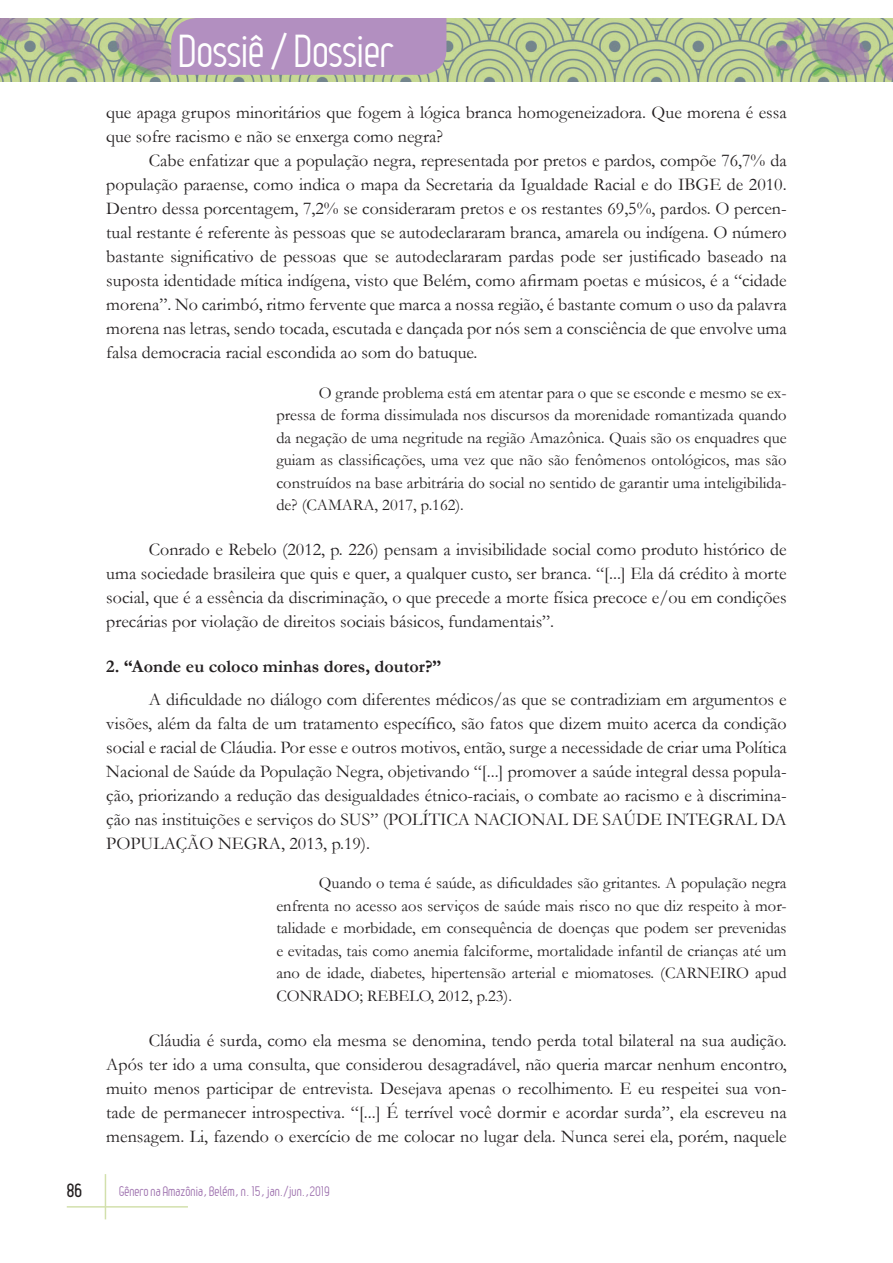
<style>
.page{position:relative;width:893px;height:1263px;background:#fff}
.page>*{position:absolute;margin:0;border:0;box-sizing:border-box;transform-origin:0 0}
.t1{font:45px "Leger";letter-spacing:-.01em;color:#fff}
.Texto{font:18px/24px "Garamond";color:#231f20;text-align:justify}
.Titulo_2{font:700 18px "Garamond";color:#231f20}
.t2{font:700 18px "Leger";color:#231f20}
.Citação{font:16.5px/22.5px "Garamond";color:#231f20;text-align:justify}
.t3{font:13.5px "Leger";color:#9f73af}
</style>
<div class="page">
<hr style="left:105px;top:1174px;width:1px;height:45px;background:#d2e0ac">
<hr style="left:67px;top:1206px;width:121px;height:1px;background:#d2e0ac">
<img style="left:0;top:18px;width:893px;height:64px">
<div style="left:171px;top:18px;width:275px;height:57px;background:#b28fc0"></div>
<h1 class="t1" style="left:179px;top:26px;width:216px">Dossiê / Dossier</h1>
<p class="Texto" style="left:106px;top:100px;width:682px">que apaga grupos minoritários que fogem à lógica branca homogeneizadora. Que morena é essa que sofre racismo e não se enxerga como negra?</p>
<p class="Texto" style="left:106px;top:148px;width:682px;text-indent:43px">Cabe enfatizar que a população negra, representada por pretos e pardos, compõe 76,7% da população paraense, como indica o mapa da Secretaria da Igualdade Racial e do IBGE de 2010.<br>Dentro dessa porcentagem, 7,2% se consideraram pretos e os restantes 69,5%, pardos. O percen&shy;tual restante é referente às pessoas que se autodeclararam branca, amarela ou indígena. O número bastante significativo de pessoas que se autodeclararam pardas pode ser justificado baseado na suposta identidade mítica indígena, visto que Belém, como afirmam poetas e músicos, é a “cidade morena”. No carimbó, ritmo fervente que marca a nossa região, é bastante comum o uso da palavra morena nas letras, sendo tocada, escutada e dançada por nós sem a consciência de que envolve uma falsa democracia racial escondida ao som do batuque.</p>
<p class="Citação" style="left:276px;top:381px;width:512px;text-indent:43px">O grande problema está em atentar para o que se esconde e mesmo se ex&shy;pressa de forma dissimulada nos discursos da morenidade romantizada quando da negação de uma negritude na região Amazônica. Quais são os enquadres que guiam as classificações, uma vez que não são fenômenos ontológicos, mas são construídos na base arbitrária do social no sentido de garantir uma inteligibilida&shy;de? (CAMARA, 2017, p.162).</p>
<p class="Texto" style="left:106px;top:537px;width:682px;text-indent:43px">Conrado e Rebelo (2012, p. 226) pensam a invisibilidade social como produto histórico de uma sociedade brasileira que quis e quer, a qualquer custo, ser branca. “[...] Ela dá crédito à morte social, que é a essência da discriminação, o que precede a morte física precoce e/ou em condições precárias por violação de direitos sociais básicos, fundamentais”.</p>
<p class="Titulo_2" style="left:106px;top:654px;width:337px">2. “Aonde eu coloco minhas dores, doutor?”</p>
<p class="Texto" style="left:106px;top:687px;width:682px;text-indent:43px">A dificuldade no diálogo com diferentes médicos/as que se contradiziam em argumentos e visões, além da falta de um tratamento específico, são fatos que dizem muito acerca da condição social e racial de Cláudia. Por esse e outros motivos, então, surge a necessidade de criar uma Política Nacional de Saúde da População Negra, objetivando “[...] promover a saúde integral dessa popula&shy;ção, priorizando a redução das desigualdades étnico-raciais, o combate ao racismo e à discrimina&shy;ção nas instituições e serviços do SUS” (POLÍTICA NACIONAL DE SAÚDE INTEGRAL DA POPULAÇÃO NEGRA, 2013, p.19).</p>
<p class="Citação" style="left:276px;top:871px;width:512px;text-indent:43px">Quando o tema é saúde, as dificuldades são gritantes. A população negra enfrenta no acesso aos serviços de saúde mais risco no que diz respeito à mor&shy;talidade e morbidade, em consequência de doenças que podem ser prevenidas e evitadas, tais como anemia falciforme, mortalidade infantil de crianças até um ano de idade, diabetes, hipertensão arterial e miomatoses. (CARNEIRO apud CONRADO; REBELO, 2012, p.23).</p>
<p class="Texto" style="left:106px;top:1028px;width:682px;text-indent:43px">Cláudia é surda, como ela mesma se denomina, tendo perda total bilateral na sua audição.<br>Após ter ido a uma consulta, que considerou desagradável, não queria marcar nenhum encontro, muito menos participar de entrevista. Desejava apenas o recolhimento. E eu respeitei sua von&shy;tade de permanecer introspectiva. “[...] É terrível você dormir e acordar surda”, ela escreveu na mensagem. Li, fazendo o exercício de me colocar no lugar dela. Nunca serei ela, porém, naquele</p>
<p class="t2" style="left:67px;top:1180px;width:17px">86</p>
<p class="t3" style="left:119px;top:1183px;width:212px">Gênero na Amazônia, Belém, n. 15, jan./jun.,2019</p>
</div>
